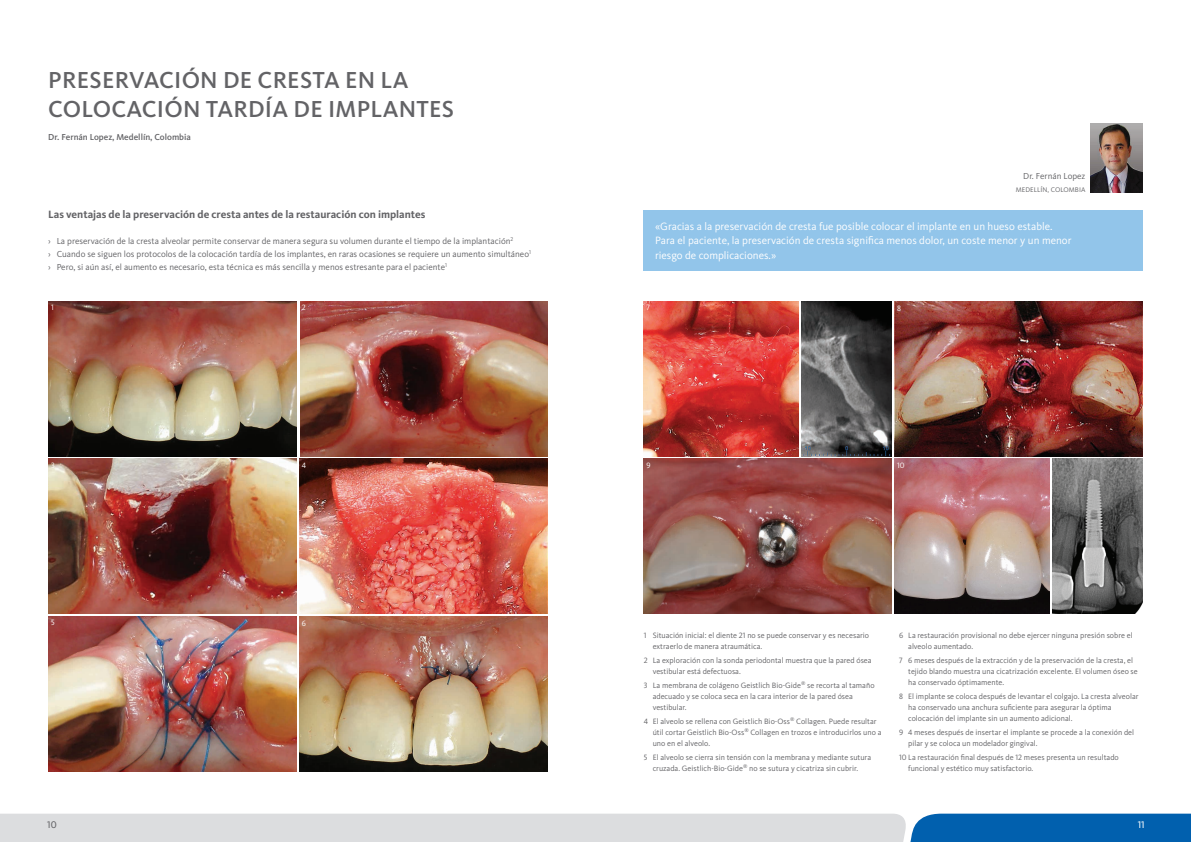
<style>
.page{position:relative;width:1191px;height:842px;background:#fff}
.page>*{position:absolute;margin:0;border:0;box-sizing:border-box;transform-origin:0 0}
.t1{font:500 24px/29px "Kievit Pro";letter-spacing:.01em;color:#636366}
.t2{font:11px/14.5px "Kievit OT";color:#fff}
.t3{font:700 11px "Kievit OT";color:#636366}
.t4{font:10px "Kievit OT";color:#636366}
.t5{font:10px "Kievit OT";color:#fff}
.t6{font:9px/13px "Kievit OT";color:#636366}
.t7{font:500 9px "Kievit Pro";color:#636366}
.t8{font:8px/11px "Kievit OT";color:#636366}
.t9{font:8px "Kievit OT";color:#fff}
.t10{font:7px "Kievit OT";letter-spacing:.01em;color:#636366}
</style>
<div class="page">
<img style="left:299px;top:616px;width:248px;height:155px">
<img style="left:48px;top:459px;width:248px;height:155px">
<img style="left:300px;top:459px;width:247px;height:155px">
<img style="left:48px;top:616px;width:248px;height:155px">
<img style="left:48px;top:301px;width:248px;height:155px">
<img style="left:300px;top:301px;width:247px;height:155px">
<img style="left:894px;top:301px;width:248px;height:155px">
<img style="left:643px;top:459px;width:248px;height:154px">
<img style="left:894px;top:459px;width:155px;height:154px">
<img style="left:1052px;top:459px;width:90px;height:154px">
<img style="left:801px;top:301px;width:90px;height:155px">
<img style="left:643px;top:301px;width:155px;height:155px">
<div style="left:643px;top:210px;width:499px;height:60px;background:#92c5ea"></div>
<svg style="left:0;top:814px;width:1191px;height:28px;background:#a9c0d3"></svg>
<img style="left:1090px;top:124px;width:52px;height:68px">
<h1 class="t1" style="left:48px;top:65px;width:407px">PRESERVACIÓN DE CRESTA EN LA<br>COLOCACIÓN TARDÍA DE IMPLANTES</h1>
<p class="t7" style="left:48px;top:132px;width:144px">Dr. Fernán Lopez, Medellín, Colombia</p>
<h2 class="t3" style="left:48px;top:208px;width:379px">Las ventajas de la preservación de cresta antes de la restauración con implantes</h2>
<p class="t6" style="left:48px;top:234px;width:484px">› La preservación de la cresta alveolar permite conservar de manera segura su volumen durante el tiempo de la implantación<sup>2<br></sup>› Cuando se siguen los protocolos de la colocación tardía de los implantes, en raras ocasiones se requiere un aumento simultáneo<sup>1 </sup>› Pero, si aún así, el aumento es necesario, esta técnica es más sencilla y menos estresante para el paciente<sup>1</sup></p>
<p class="t9" style="left:51px;top:303px;width:4px">1</p>
<p class="t9" style="left:302px;top:303px;width:5px">2</p>
<p class="t9" style="left:51px;top:460px;width:5px">3</p>
<p class="t9" style="left:302px;top:460px;width:6px">4</p>
<p class="t9" style="left:51px;top:618px;width:5px">5</p>
<p class="t9" style="left:302px;top:618px;width:6px">6</p>
<p class="t6" style="left:1023px;top:170px;width:64px">Dr. Fernán Lopez</p>
<p class="t10" style="left:1015px;top:185px;width:71px">MEDELLÍN, COLOMBIA</p>
<h2 class="t2" style="left:655px;top:219px;width:418px">«Gracias a la preservación de cresta fue posible colocar el implante en un hueso estable.<br>Para el paciente, la preservación de cresta significa menos dolor, un coste menor y un menor riesgo de complicaciones.»</h2>
<p class="t9" style="left:646px;top:303px;width:5px">7</p>
<p class="t9" style="left:897px;top:303px;width:5px">8</p>
<p class="t9" style="left:646px;top:460px;width:6px">9</p>
<p class="t9" style="left:897px;top:460px;width:9px">10</p>
<p class="t8" style="left:652px;top:630px;width:218px;text-indent:-9px">1 Situación inicial: el diente 21 no se puede conservar y es necesario extraerlo de manera atraumática.</p>
<p class="t8" style="left:652px;top:655px;width:220px;text-indent:-9px">2 La exploración con la sonda periodontal muestra que la pared ósea vestibular está defectuosa.</p>
<p class="t8" style="left:652px;top:680px;width:223px;text-indent:-9px">3 La membrana de colágeno Geistlich Bio-Gide<sup>®</sup> se recorta al tamaño adecuado y se coloca seca en la cara interior de la pared ósea vestibular.</p>
<p class="t8" style="left:652px;top:715px;width:230px;text-indent:-9px">4 El alveolo se rellena con Geistlich Bio-Oss<sup>®</sup> Collagen. Puede resultar útil cortar Geistlich Bio-Oss<sup>®</sup> Collagen en trozos e introducirlos uno a uno en el alveolo.</p>
<p class="t8" style="left:643px;top:751px;width:229px;text-align:center">5 El alveolo se cierra sin tensión con la membrana y mediante sutura cruzada. Geistlich-Bio-Gide<sup>®</sup> no se sutura y cicatriza sin cubrir.</p>
<p class="t8" style="left:908px;top:630px;width:226px;text-indent:-9px">6 La restauración provisional no debe ejercer ninguna presión sobre el alveolo aumentado.</p>
<p class="t8" style="left:908px;top:655px;width:231px;text-indent:-9px">7 6 meses después de la extracción y de la preservación de la cresta, el tejido blando muestra una cicatrización excelente. El volumen óseo se ha conservado óptimamente.</p>
<p class="t8" style="left:908px;top:691px;width:232px;text-indent:-9px">8 El implante se coloca después de levantar el colgajo. La cresta alveolar ha conservado una anchura suficiente para asegurar la óptima colocación del implante sin un aumento adicional.</p>
<p class="t8" style="left:908px;top:726px;width:227px;text-indent:-9px">9 4 meses después de insertar el implante se procede a la conexión del pilar y se coloca un modelador gingival.</p>
<p class="t8" style="left:908px;top:751px;width:212px;text-indent:-9px">10 La restauración final después de 12 meses presenta un resultado funcional y estético muy satisfactorio.</p>
<p class="t4" style="left:47px;top:819px;width:11px">10</p>
<p class="t5" style="left:1137px;top:819px;width:8px">11</p>
</div>
